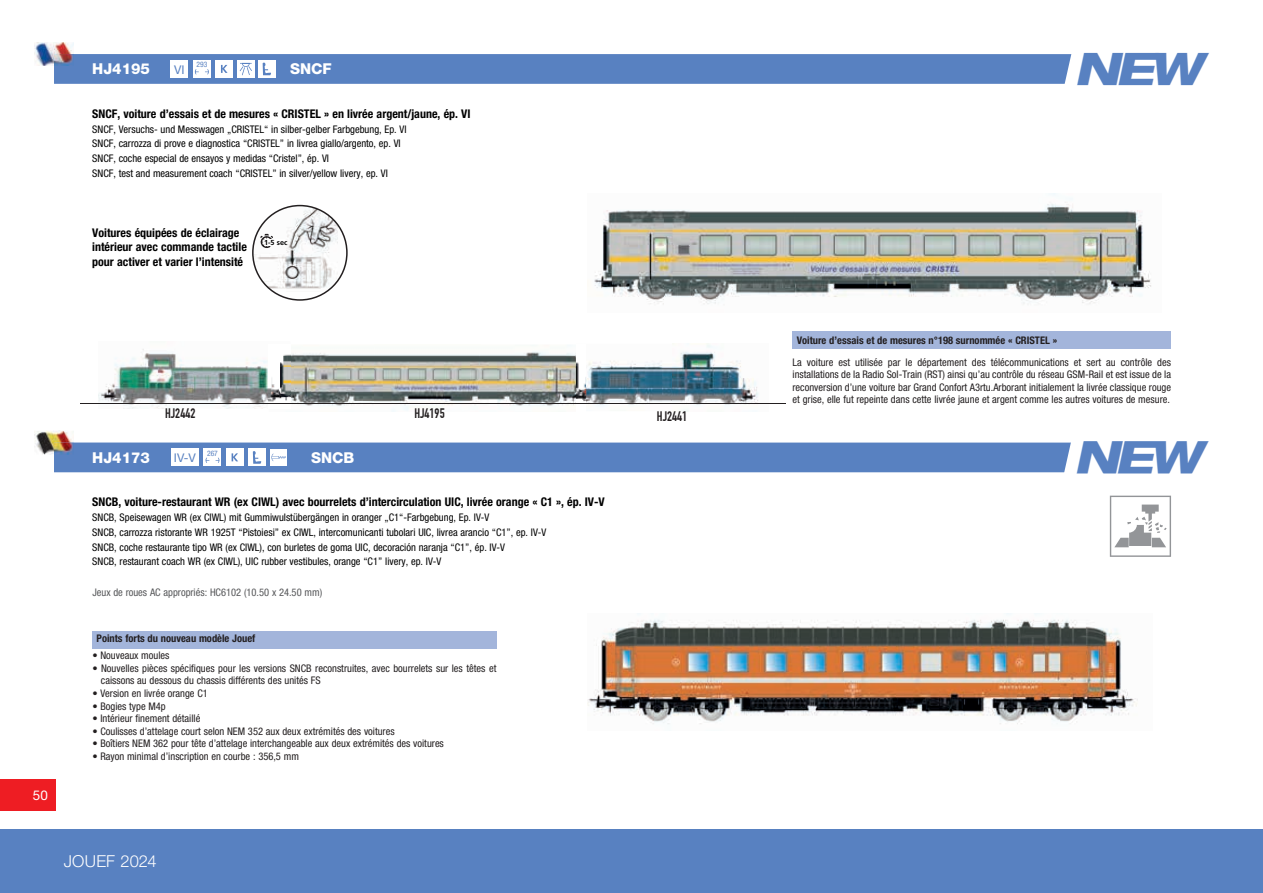
<style>
.page{position:relative;width:1263px;height:893px;background:#fff}
.page>*{position:absolute;margin:0;border:0;box-sizing:border-box;transform-origin:0 0}
.t1{font:italic 800 expanded 46.8px "Helvetica Neue LT Std";letter-spacing:-.1em;color:#5881c1}
.t2{font:300 16.5px "Helvetica Neue LT Std";letter-spacing:.005em;color:#fff}
.t3{font:800 15px "Helvetica Neue LT Std";color:#fff}
.t4{font:700 13.5px "DIN Condensed";color:#231f20}
.t5{font:13.5px "Helvetica Neue LT Std";color:#fff}
.t6{font:700 condensed 12px/14.4px "Helvetica Neue LT Std";color:#000}
.t7{font:12px "Helvetica Neue LT Std";color:#5881c1}
.t8{font:condensed 10.5px/12.6px "Helvetica Neue LT Std";color:#231f20}
.t9{font:condensed 10.5px/14.7px "Helvetica Neue LT Std";color:#000}
.t10{font:700 condensed 10.5px "Helvetica Neue LT Std";color:#231f20}
.t11{font:condensed 10.5px "Helvetica Neue LT Std";color:#57585a}
.t12{font:condensed 7.5px "Helvetica Neue LT Std";color:#5881c1}
.t13{font:700 7.2px "Frutiger LT Std";color:#000}
</style>
<div class="page">
<div style="left:0;top:829px;width:1263px;height:64px;background:#5881c1"></div>
<div style="left:0;top:779px;width:55px;height:32px;background:#ee1d23"></div>
<img style="left:594px;top:193px;width:557px;height:112px">
<img style="left:587px;top:613px;width:551px;height:112px">
<div style="left:54px;top:442px;width:1155px;height:30px;background:#5881c1"></div>
<div style="left:54px;top:54px;width:1155px;height:30px;background:#5881c1"></div>
<div style="left:171px;top:60px;width:17px;height:17px;background:#fff"></div>
<div style="left:193px;top:60px;width:17px;height:17px;background:#fff"></div>
<svg style="left:195px;top:69px;width:4px;height:5px"></svg>
<svg style="left:205px;top:69px;width:4px;height:5px"></svg>
<div style="left:216px;top:60px;width:17px;height:17px;background:#fff"></div>
<svg style="left:221px;top:65px;width:7px;height:8px"></svg>
<img style="left:34px;top:42px;width:40px;height:24px">
<img style="left:54px;top:54px;width:20px;height:12px">
<div style="left:171px;top:449px;width:28px;height:17px;background:#fff"></div>
<div style="left:204px;top:449px;width:17px;height:17px;background:#fff"></div>
<div style="left:226px;top:449px;width:17px;height:17px;background:#fff"></div>
<svg style="left:232px;top:453px;width:6px;height:8px"></svg>
<div style="left:1064px;top:54px;width:145px;height:30px;background:#fff"></div>
<div style="left:1064px;top:442px;width:145px;height:30px;background:#fff"></div>
<svg style="left:258px;top:60px;width:17px;height:17px"></svg>
<svg style="left:263px;top:63px;width:9px;height:12px"></svg>
<img style="left:34px;top:431px;width:40px;height:23px">
<img style="left:54px;top:442px;width:20px;height:12px">
<div style="left:249px;top:449px;width:17px;height:17px;background:#fff"></div>
<svg style="left:253px;top:451px;width:9px;height:13px"></svg>
<svg style="left:1110px;top:496px;width:61px;height:61px"></svg>
<div style="left:270px;top:449px;width:17px;height:17px;background:#fff"></div>
<svg style="left:271px;top:453px;width:15px;height:8px"></svg>
<div style="left:92px;top:631px;width:404px;height:17px;background:#a3b5db"></div>
<div style="left:792px;top:332px;width:379px;height:17px;background:#a3b5db"></div>
<img style="left:290px;top:352px;width:286px;height:60px">
<img style="left:586px;top:345px;width:173px;height:66px">
<img style="left:576px;top:362px;width:10px;height:40px">
<img style="left:98px;top:349px;width:171px;height:60px">
<img style="left:269px;top:354px;width:21px;height:48px">
<svg style="left:252px;top:205px;width:96px;height:96px"></svg>
<div style="left:265px;top:239px;width:20px;height:6px;background:#fff"></div>
<div style="left:237px;top:60px;width:17px;height:18px;background:#fff"></div>
<svg style="left:240px;top:63px;width:12px;height:12px"></svg>
<hr style="left:80px;top:403px;width:706px;height:1px;background:#231f20">
<h3 class="t3" style="left:92px;top:60px;width:59px">HJ4195</h3>
<p class="t7" style="left:174px;top:63px;width:12px">VI</p>
<p class="t12" style="left:196px;top:60px;width:12px">293</p>
<h3 class="t3" style="left:290px;top:60px;width:43px">SNCF</h3>
<p class="t6" style="left:92px;top:106px;width:380px">SNCF, voiture d’essais et de mesures « CRISTEL » en livrée argent/jaune, ép. VI</p>
<p class="t9" style="left:92px;top:122px;width:316px">SNCF, Versuchs- und Messwagen „CRISTEL“ in silber-gelber Farbgebung, Ep. VI SNCF, carrozza di prove e diagnostica “CRISTEL” in livrea giallo/argento, ep. VI SNCF, coche especial de ensayos y medidas “Cristel”, ép. VI<br>SNCF, test and measurement coach “CRISTEL” in silver/yellow livery, ep. VI</p>
<p class="t6" style="left:92px;top:225px;width:156px">Voitures équipées de éclairage intérieur avec commande tactile pour activer et varier l’intensité</p>
<p class="t13" style="left:264px;top:238px;width:25px">1-5 sec</p>
<p class="t5" style="left:33px;top:787px;width:16px">50</p>
<p class="t4" style="left:165px;top:406px;width:32px">HJ2442</p>
<p class="t4" style="left:414px;top:406px;width:32px">HJ4195</p>
<p class="t4" style="left:657px;top:408px;width:32px">HJ2441</p>
<h3 class="t3" style="left:92px;top:449px;width:59px">HJ4173</h3>
<p class="t7" style="left:174px;top:450px;width:23px">IV-V</p>
<p class="t12" style="left:207px;top:449px;width:12px">267</p>
<h3 class="t3" style="left:311px;top:449px;width:45px">SNCB</h3>
<p class="t6" style="left:92px;top:495px;width:514px">SNCB, voiture-restaurant WR (ex CIWL) avec bourrelets d’intercirculation UIC, livrée orange « C1 », ép. IV-V</p>
<p class="t9" style="left:92px;top:510px;width:456px">SNCB, Speisewagen WR (ex CIWL) mit Gummiwulstübergängen in oranger „C1“-Farbgebung, Ep. IV-V<br>SNCB, carrozza ristorante WR 1925T “Pistoiesi” ex CIWL, intercomunicanti tubolari UIC, livrea arancio “C1”, ep. IV-V SNCB, coche restaurante tipo WR (ex CIWL), con burletes de goma UIC, decoración naranja “C1”, ép. IV-V<br>SNCB, restaurant coach WR (ex CIWL), UIC rubber vestibules, orange “C1” livery, ep. IV-V</p>
<p class="t11" style="left:92px;top:587px;width:231px">Jeux de roues AC appropriés: HC6102 (10.50 x 24.50 mm)</p>
<p class="t10" style="left:97px;top:632px;width:160px">Points forts du nouveau modèle Jouef</p>
<p class="t8" style="left:92px;top:649px;width:79px">• Nouveaux moules</p>
<p class="t8" style="left:101px;top:662px;width:397px;text-indent:-9px">• Nouvelles pièces spécifiques pour les versions SNCB reconstruites, avec bourrelets sur les têtes et caissons au dessous du chassis différents des unités FS</p>
<p class="t8" style="left:92px;top:687px;width:117px">• Version en livrée orange C1</p>
<p class="t8" style="left:92px;top:699px;width:75px">• Bogies type M4p</p>
<p class="t8" style="left:92px;top:712px;width:110px">• Intérieur finement détaillé</p>
<p class="t8" style="left:92px;top:725px;width:304px">• Coulisses d’attelage court selon NEM 352 aux deux extrémités des voitures</p>
<p class="t8" style="left:92px;top:737px;width:353px">• Boîtiers NEM 362 pour tête d’attelage interchangeable aux deux extrémités des voitures</p>
<p class="t8" style="left:92px;top:750px;width:208px">• Rayon minimal d’inscription en courbe : 356,5 mm</p>
<h2 class="t2" style="left:64px;top:851px;width:94px">JOUEF 2024</h2>
<h1 class="t1" style="left:1074px;top:39px;width:130px">NEW</h1>
<p class="t10" style="left:797px;top:334px;width:262px">Voiture d’essais et de mesures n°198 surnommée « CRISTEL »</p>
<p class="t8" style="left:792px;top:355px;width:380px;text-align:justify">La voiture est utilisée par le département des télécommunications et sert au contrôle des installations de la Radio Sol-Train (RST) ainsi qu’au contrôle du réseau GSM-Rail et est issue de la reconversion d’une voiture bar Grand Confort A3rtu.Arborant initialement la livrée classique rouge et grise, elle fut repeinte dans cette livrée jaune et argent comme les autres voitures de mesure.</p>
<h1 class="t1" style="left:1073px;top:428px;width:130px">NEW</h1>
</div>
